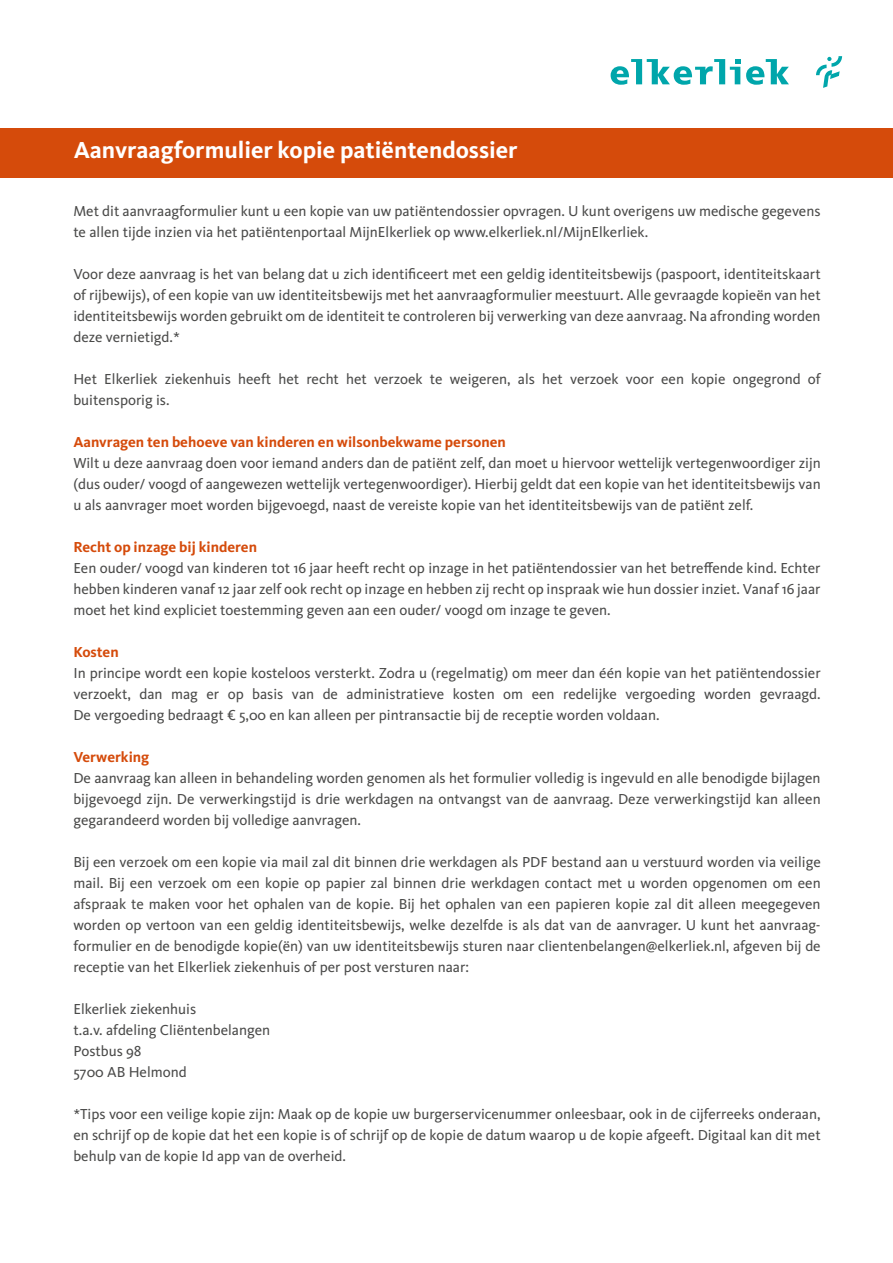
<style>
.page{position:relative;width:893px;height:1263px;background:#fff}
.page>*{position:absolute;margin:0;border:0;box-sizing:border-box;transform-origin:0 0}
.t1{font:700 24px "Kievit OT";color:#fff}
.t2{font:15px/21px "Kievit OT";color:#4a4a49;text-align:justify}
.t3{font:700 15px "Kievit OT";color:#d54b0b}
</style>
<div class="page">
<div style="left:0;top:128px;width:893px;height:50px;background:#d54b0b"></div>
<svg style="left:816px;top:56px;width:26px;height:32px"></svg>
<svg style="left:611px;top:59px;width:129px;height:26px"></svg>
<svg style="left:746px;top:59px;width:43px;height:26px"></svg>
<h1 class="t1" style="left:74px;top:135px;width:445px">Aanvraagformulier kopie patiëntendossier</h1>
<p class="t2" style="left:73px;top:200px;width:749px">Met dit aanvraagformulier kunt u een kopie van uw patiëntendossier opvragen. U kunt overigens uw medische gegevens te allen tijde inzien via het patiëntenportaal MijnElkerliek op www.elkerliek.nl/MijnElkerliek.</p>
<p class="t2" style="left:73px;top:263px;width:749px">Voor deze aanvraag is het van belang dat u zich identificeert met een geldig identiteitsbewijs (paspoort, identiteitskaart of rijbewijs), of een kopie van uw identiteitsbewijs met het aanvraagformulier meestuurt. Alle gevraagde kopieën van het identiteitsbewijs worden gebruikt om de identiteit te controleren bij verwerking van deze aanvraag. Na afronding worden deze vernietigd.*</p>
<p class="t2" style="left:73px;top:368px;width:749px">Het Elkerliek ziekenhuis heeft het recht het verzoek te weigeren, als het verzoek voor een kopie ongegrond of buitensporig is.</p>
<p class="t3" style="left:73px;top:433px;width:434px">Aanvragen ten behoeve van kinderen en wilsonbekwame personen</p>
<p class="t2" style="left:73px;top:452px;width:749px">Wilt u deze aanvraag doen voor iemand anders dan de patiënt zelf, dan moet u hiervoor wettelijk vertegenwoordiger zijn (dus ouder/ voogd of aangewezen wettelijk vertegenwoordiger). Hierbij geldt dat een kopie van het identiteitsbewijs van u als aanvrager moet worden bijgevoegd, naast de vereiste kopie van het identiteitsbewijs van de patiënt zelf.</p>
<p class="t3" style="left:73px;top:538px;width:185px">Recht op inzage bij kinderen</p>
<p class="t2" style="left:73px;top:557px;width:749px">Een ouder/ voogd van kinderen tot 16 jaar heeft recht op inzage in het patiëntendossier van het betreffende kind. Echter hebben kinderen vanaf 12 jaar zelf ook recht op inzage en hebben zij recht op inspraak wie hun dossier inziet. Vanaf 16 jaar moet het kind expliciet toestemming geven aan een ouder/ voogd om inzage te geven.</p>
<p class="t3" style="left:73px;top:643px;width:47px">Kosten</p>
<p class="t2" style="left:73px;top:662px;width:749px">In principe wordt een kopie kosteloos versterkt. Zodra u (regelmatig) om meer dan één kopie van het patiëntendossier verzoekt, dan mag er op basis van de administratieve kosten om een redelijke vergoeding worden gevraagd.<br>De vergoeding bedraagt € 5,00 en kan alleen per pintransactie bij de receptie worden voldaan.</p>
<p class="t3" style="left:73px;top:748px;width:77px">Verwerking</p>
<p class="t2" style="left:73px;top:767px;width:749px">De aanvraag kan alleen in behandeling worden genomen als het formulier volledig is ingevuld en alle benodigde bijlagen bijgevoegd zijn. De verwerkingstijd is drie werkdagen na ontvangst van de aanvraag. Deze verwerkingstijd kan alleen gegarandeerd worden bij volledige aanvragen.</p>
<p class="t2" style="left:73px;top:851px;width:749px">Bij een verzoek om een kopie via mail zal dit binnen drie werkdagen als PDF bestand aan u verstuurd worden via veilige mail. Bij een verzoek om een kopie op papier zal binnen drie werkdagen contact met u worden opgenomen om een afspraak te maken voor het ophalen van de kopie. Bij het ophalen van een papieren kopie zal dit alleen meegegeven worden op vertoon van een geldig identiteitsbewijs, welke dezelfde is als dat van de aanvrager. U kunt het aanvraag&shy;formulier en de benodigde kopie(ën) van uw identiteitsbewijs sturen naar clientenbelangen@elkerliek.nl, afgeven bij de receptie van het Elkerliek ziekenhuis of per post versturen naar:</p>
<p class="t2" style="left:73px;top:998px;width:198px;text-align:left">Elkerliek ziekenhuis<br>t.a.v. afdeling Cliëntenbelangen<br>Postbus 98<br>5700 AB Helmond</p>
<p class="t2" style="left:73px;top:1103px;width:749px">*Tips voor een veilige kopie zijn: Maak op de kopie uw burgerservicenummer onleesbaar, ook in de cijferreeks onderaan, en schrijf op de kopie dat het een kopie is of schrijf op de kopie de datum waarop u de kopie afgeeft. Digitaal kan dit met behulp van de kopie Id app van de overheid.</p>
</div>
